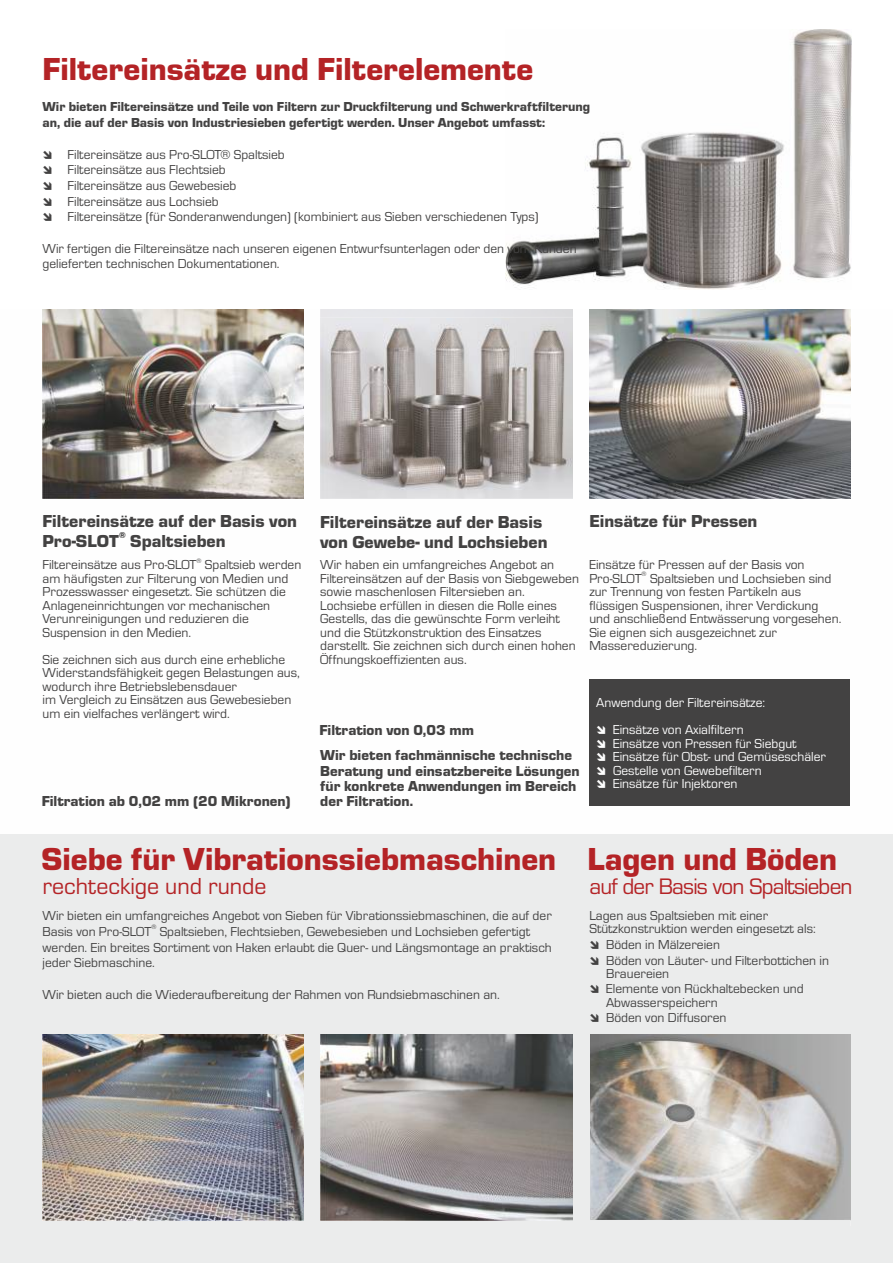
<style>
.page{position:relative;width:893px;height:1263px;background:#fff}
.page>*{position:absolute;margin:0;border:0;box-sizing:border-box;transform-origin:0 0}
.t1{font:900 33px "Eurostar";color:#b42326}
.t2{font:24px "Eurostar";color:#b42326}
.t3{font:23.25px "Eurostar";letter-spacing:-.035em;color:#b42326}
.t4{font:900 18px "Eurostar";color:#434242}
.t5{font:900 15px/15.1px "Eurostar";color:#434242}
.t6{font:13.5px/13.5px "Eurostar";color:#434242}
.t7{font:13.5px/13.5px "Eurostar";color:#fefefe;text-align:center}
.t8{font:900 13.5px/15.9px "Eurostar";color:#434242}
.t9{font:900 9px "Eurostar";color:#434242}
.t10{font:6.75px "Eurostar";color:#434242}
</style>
<div class="page">
<img style="left:505px;top:30px;width:346px;height:259px">
<div style="left:0;top:834px;width:893px;height:429px;background:#ebecec"></div>
<img style="left:590px;top:1035px;width:260px;height:185px">
<img style="left:43px;top:310px;width:261px;height:188px">
<img style="left:43px;top:1035px;width:261px;height:185px">
<img style="left:320px;top:1035px;width:253px;height:186px">
<img style="left:320px;top:310px;width:253px;height:188px">
<img style="left:589px;top:310px;width:261px;height:188px">
<div style="left:589px;top:679px;width:261px;height:127px;background:#434242"></div>
<h1 class="t1" style="left:43px;top:54px;width:492px">Filtereinsätze und Filterelemente</h1>
<p class="t8" style="left:43px;top:100px;width:549px">Wir bieten Filtereinsätze und Teile von Filtern zur Druckfilterung und Schwerkraftfilterung an, die auf der Basis von Industriesieben gefertigt werden. Unser Angebot umfasst:</p>
<p class="t6" style="left:68px;top:147px;width:473px;line-height:15.6px">Filtereinsätze aus Pro-SLOT® Spaltsieb<br>Filtereinsätze aus Flechtsieb<br>Filtereinsätze aus Gewebesieb<br>Filtereinsätze aus Lochsieb<br>Filtereinsätze (für Sonderanwendungen) (kombiniert aus Sieben verschiedenen Typs)</p>
<p class="t6" style="left:43px;top:241px;width:536px;line-height:15.6px">Wir fertigen die Filtereinsätze nach unseren eigenen Entwurfsunterlagen oder den vom Kunden gelieferten technischen Dokumentationen.</p>
<h3 class="t4" style="left:43px;top:514px;width:256px">Filtereinsätze auf der Basis von</h3>
<p class="t9" style="left:119px;top:531px;width:8px">®</p>
<h3 class="t4" style="left:43px;top:533px;width:184px">Pro-SLOT Spaltsieben</h3>
<h3 class="t4" style="left:320px;top:514px;width:224px">Filtereinsätze auf der Basis</h3>
<h3 class="t4" style="left:589px;top:514px;width:169px">Einsätze für Pressen</h3>
<h3 class="t4" style="left:320px;top:534px;width:229px">von Gewebe- und Lochsieben</h3>
<p class="t6" style="left:320px;top:559px;width:260px">Wir haben ein umfangreiches Angebot an Filtereinsätzen auf der Basis von Siebgeweben sowie maschenlosen Filtersieben an.<br>Lochsiebe erfüllen in diesen die Rolle eines Gestells, das die gewünschte Form verleiht und die Stützkonstruktion des Einsatzes darstellt. Sie zeichnen sich durch einen hohen Öffnungskoeffizienten aus.</p>
<p class="t10" style="left:197px;top:557px;width:7px">®</p>
<p class="t6" style="left:43px;top:559px;width:260px">Filtereinsätze aus Pro-SLOT Spaltsieb werden am häufigsten zur Filterung von Medien und Prozesswasser eingesetzt. Sie schützen die Anlageneinrichtungen vor mechanischen Verunreinigungen und reduzieren die Suspension in den Medien.</p>
<p class="t6" style="left:43px;top:653px;width:259px">Sie zeichnen sich aus durch eine erhebliche Widerstandsfähigkeit gegen Belastungen aus, wodurch ihre Betriebslebensdauer<br>im Vergleich zu Einsätzen aus Gewebesieben um ein vielfaches verlängert wird.</p>
<p class="t6" style="left:589px;top:559px;width:217px">Einsätze für Pressen auf der Basis von</p>
<p class="t10" style="left:642px;top:571px;width:7px">®</p>
<p class="t6" style="left:589px;top:572px;width:253px">Pro-SLOT Spaltsieben und Lochsieben sind zur Trennung von festen Partikeln aus flüssigen Suspensionen, ihrer Verdickung und anschließend Entwässerung vorgesehen.<br>Sie eignen sich ausgezeichnet zur Massereduzierung.</p>
<p class="t7" style="left:596px;top:690px;width:170px;line-height:27px">Anwendung der Filtereinsätze:<br>Einsätze von Axialfiltern</p>
<p class="t7" style="left:613px;top:737px;width:214px;text-align:left">Einsätze von Pressen für Siebgut<br>Einsätze für Obst- und Gemüseschäler<br>Gestelle von Gewebefiltern<br>Einsätze für Injektoren</p>
<p class="t5" style="left:319px;top:723px;width:156px">Filtration von 0,03 mm</p>
<p class="t5" style="left:320px;top:749px;width:261px">Wir bieten fachmännische technische<br>Beratung und einsatzbereite Lösungen für konkrete Anwendungen im Bereich</p>
<p class="t5" style="left:42px;top:794px;width:251px">Filtration ab 0,02 mm (20 Mikronen)</p>
<p class="t5" style="left:320px;top:794px;width:94px">der Filtration.</p>
<h1 class="t1" style="left:41px;top:844px;width:516px">Siebe für Vibrationssiebmaschinen</h1>
<h2 class="t2" style="left:43px;top:875px;width:226px">rechteckige und runde</h2>
<h1 class="t1" style="left:588px;top:844px;width:251px">Lagen und Böden</h1>
<h3 class="t3" style="left:589px;top:875px;width:265px">auf der Basis von Spaltsieben</h3>
<p class="t6" style="left:43px;top:910px;width:511px">Wir bieten ein umfangreiches Angebot von Sieben für Vibrationssiebmaschinen, die auf der</p>
<p class="t10" style="left:151px;top:924px;width:7px">®</p>
<p class="t6" style="left:43px;top:924px;width:511px;line-height:15.6px">Basis von Pro-SLOT Spaltsieben, Flechtsieben, Gewebesieben und Lochsieben gefertigt werden. Ein breites Sortiment von Haken erlaubt die Quer- und Längsmontage an praktisch jeder Siebmaschine.</p>
<p class="t6" style="left:43px;top:988px;width:459px">Wir bieten auch die Wiederaufbereitung der Rahmen von Rundsiebmaschinen an.</p>
<p class="t6" style="left:589px;top:910px;width:228px;line-height:13px">Lagen aus Spaltsieben mit einer<br>Stützkonstruktion werden eingesetzt als:</p>
<p class="t6" style="left:606px;top:937px;width:224px;line-height:15.6px">Böden in Mälzereien<br>Böden von Läuter- und Filterbottichen in</p>
<p class="t6" style="left:606px;top:966px;width:199px;line-height:15.6px">Brauereien<br>Elemente von Rückhaltebecken und</p>
<p class="t6" style="left:606px;top:995px;width:122px;line-height:15.6px">Abwasserspeichern<br>Böden von Diffusoren</p>
</div>
